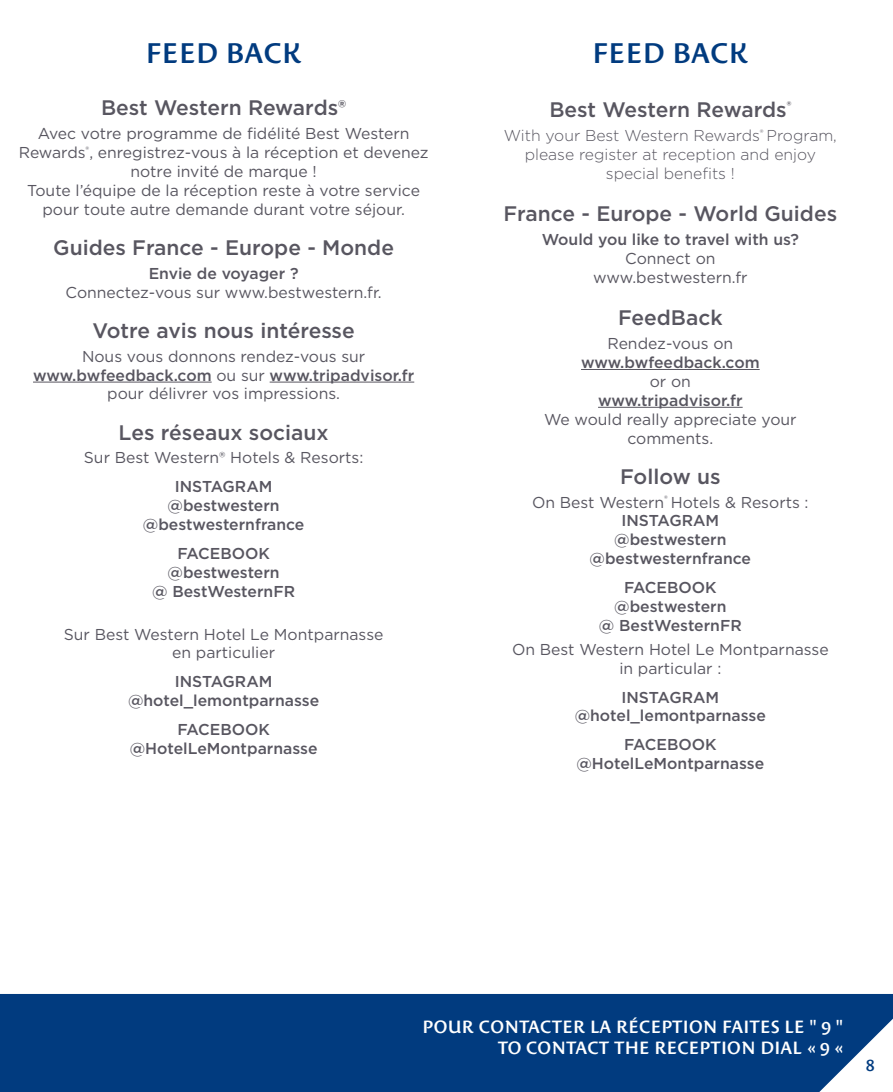
<style>
.page{position:relative;width:893px;height:1092px;background:#fff}
.page>*{position:absolute;margin:0;border:0;box-sizing:border-box;transform-origin:0 0}
.t1{font:600 28px "Costa Std";letter-spacing:.01em;color:#013b7f}
.t2{font:500 21px "Gotham";color:#585660}
.t3{font:600 17.5px "Costa Std";letter-spacing:.01em;color:#fff}
.t4{font:15.75px/18.9px "Gotham";color:#585660;text-align:center}
.t5{font:500 15.75px/18.9px "Gotham";color:#585660;text-align:center}
.t6{font:300 15.75px/18.9px "Gotham";color:#585660;text-align:center}
.t7{font:600 15.75px "Costa Std";color:#013b7f}
.s1{font-weight:400}
.s2{font-weight:500}
</style>
<div class="page">
<hr style="left:33px;top:381px;width:179px;height:1px;background:#585660">
<hr style="left:270px;top:381px;width:144px;height:1px;background:#585660">
<div style="left:0;top:994px;width:893px;height:97px;background:#013b7f"></div>
<hr style="left:581px;top:369px;width:179px;height:1px;background:#585660">
<hr style="left:598px;top:407px;width:145px;height:1px;background:#585660">
<p class="t1" style="left:146px;top:37px;width:158px">FEED BACK</p>
<p class="t2" style="left:101px;top:94px;width:247px">Best Western Rewards®</p>
<p class="t4" style="left:19px;top:124px;width:411px">Avec votre programme de fidélité Best Western<br>Rewards<sup>®</sup>, enregistrez-vous à la réception et devenez notre invité de marque !</p>
<p class="t4" style="left:27px;top:180px;width:394px">Toute l’équipe de la réception reste à votre service pour toute autre demande durant votre séjour.</p>
<p class="t2" style="left:53px;top:234px;width:342px">Guides France - Europe - Monde</p>
<p class="t5" style="left:149px;top:263px;width:151px">Envie de voyager ?</p>
<p class="t4" style="left:65px;top:282px;width:318px">Connectez-vous sur www.bestwestern.fr.</p>
<p class="t2" style="left:92px;top:316px;width:264px">Votre avis nous intéresse</p>
<p class="t4" style="left:82px;top:346px;width:285px">Nous vous donnons rendez-vous sur</p>
<p class="t5" style="left:33px;top:365px;width:383px">www.bwfeedback.com <span class="s1">ou sur</span> www.tripadvisor.fr</p>
<p class="t4" style="left:107px;top:384px;width:234px">pour délivrer vos impressions.</p>
<p class="t2" style="left:119px;top:418px;width:212px">Les réseaux sociaux</p>
<p class="t4" style="left:84px;top:448px;width:281px">Sur Best Western® Hotels &amp; Resorts:</p>
<p class="t5" style="left:175px;top:477px;width:99px">INSTAGRAM</p>
<p class="t5" style="left:168px;top:496px;width:114px">@bestwestern</p>
<p class="t5" style="left:143px;top:515px;width:163px">@bestwesternfrance</p>
<p class="t5" style="left:177px;top:543px;width:94px">FACEBOOK</p>
<p class="t5" style="left:168px;top:562px;width:114px">@bestwestern</p>
<p class="t5" style="left:152px;top:581px;width:144px">@ BestWesternFR</p>
<p class="t4" style="left:64px;top:624px;width:321px">Sur Best Western Hotel Le Montparnasse</p>
<p class="t4" style="left:172px;top:643px;width:104px">en particulier</p>
<p class="t5" style="left:175px;top:672px;width:99px">INSTAGRAM</p>
<p class="t5" style="left:128px;top:691px;width:193px">@hotel_lemontparnasse</p>
<p class="t5" style="left:130px;top:719px;width:189px">FACEBOOK @HotelLeMontparnasse</p>
<p class="t1" style="left:592px;top:37px;width:158px">FEED BACK</p>
<p class="t2" style="left:549px;top:96px;width:243px">Best Western Rewards<sup>®</sup></p>
<p class="t6" style="left:504px;top:126px;width:335px">With your Best Western Rewards<sup>®</sup> Program, please register at reception and enjoy special benefits !</p>
<p class="t2" style="left:503px;top:200px;width:335px">France - Europe - World Guides</p>
<p class="t5" style="left:542px;top:230px;width:259px">Would you like to travel with us?</p>
<p class="t4" style="left:625px;top:248px;width:92px">Connect on</p>
<p class="t4" style="left:593px;top:267px;width:156px">www.bestwestern.fr</p>
<p class="t2" style="left:618px;top:304px;width:106px">FeedBack</p>
<p class="t4" style="left:607px;top:333px;width:127px">Rendez-vous on</p>
<p class="t5" style="left:581px;top:352px;width:180px">www.bwfeedback.com <span class="s1">or on </span>www.tripadvisor.fr</p>
<p class="t4" style="left:544px;top:409px;width:254px">We would really appreciate your comments.</p>
<p class="t2" style="left:620px;top:462px;width:102px">Follow us</p>
<p class="t4" style="left:532px;top:492px;width:278px">On Best Western<sup>®</sup> Hotels &amp; Resorts :<br><span class="s2">INSTAGRAM</span></p>
<p class="t5" style="left:614px;top:530px;width:114px">@bestwestern</p>
<p class="t5" style="left:590px;top:549px;width:163px">@bestwesternfrance</p>
<p class="t5" style="left:624px;top:578px;width:94px">FACEBOOK</p>
<p class="t5" style="left:614px;top:596px;width:114px">@bestwestern</p>
<p class="t5" style="left:599px;top:615px;width:144px">@ BestWesternFR</p>
<p class="t4" style="left:512px;top:639px;width:318px">On Best Western Hotel Le Montparnasse</p>
<p class="t4" style="left:619px;top:658px;width:104px">in particular :</p>
<p class="t5" style="left:621px;top:687px;width:99px">INSTAGRAM</p>
<p class="t5" style="left:575px;top:706px;width:193px">@hotel_lemontparnasse</p>
<p class="t5" style="left:576px;top:735px;width:189px">FACEBOOK @HotelLeMontparnasse</p>
<p class="t3" style="left:422px;top:1016px;width:422px">POUR CONTACTER LA RÉCEPTION FAITES LE " 9 "</p>
<p class="t3" style="left:498px;top:1037px;width:347px">TO CONTACT THE RECEPTION DIAL « 9 «</p>
<p class="t7" style="left:866px;top:1056px;width:10px">8</p>
</div>
